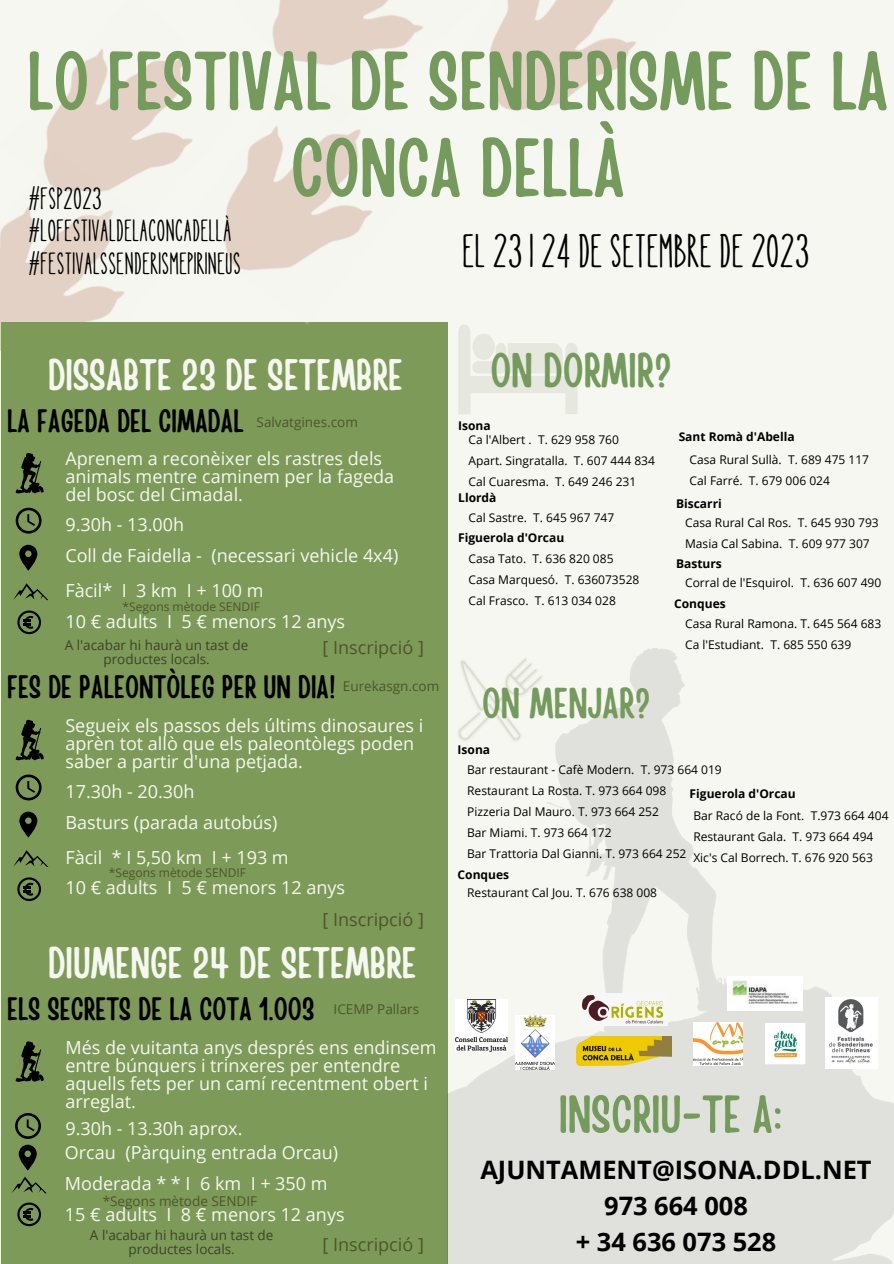
<style>
.page{position:relative;width:894px;height:1264px;background:#fff}
.page>*{position:absolute;margin:0;border:0;box-sizing:border-box;transform-origin:0 0}
.t1{font:82.2px/86.7px "Handy Casual Condensed";color:#749a5c;text-align:center}
.t2{font:52.65px "Handy Casual Condensed";color:#749a5c}
.t3{font:49.8px "Handwrite";color:#000}
.t4{font:48.15px "Handy Casual Condensed";color:#749a5c}
.t5{font:43.95px "Handy Casual Condensed";color:#f6f7f1}
.t6{font:42.9px "Handy Casual Condensed";color:#749a5c}
.t7{font:32.55px "Handwrite";color:#000}
.t8{font:32.25px "Handy Casual Condensed";color:#000}
.t9{font:700 25.35px "Open Sans";color:#000}
.t10{font:18px/18px "Open Sans";color:#f6f7f1}
.t11{font:18px "Open Sans";color:#4e552c}
.t12{font:13.5px/13.5px "Open Sans";color:#3e4229;text-align:center}
.t13{font:13.5px "Open Sans";color:#4e552c}
.t14{font:12px "Open Sans";color:#000}
.t15{font:700 12px "Open Sans";color:#000}
.t16{font:12px "Open Sans";color:#4e552c}
</style>
<div class="page">
<div style="left:0;top:0;width:893px;height:1263px;background:#f6f7f1"></div>
<img style="left:0;top:229px;width:125px;height:122px">
<div style="left:1px;top:322px;width:446px;height:941px;background:#7d9a58"></div>
<img style="left:226px;top:126px;width:146px;height:198px">
<img style="left:490px;top:0;width:146px;height:111px">
<img style="left:272px;top:0;width:151px;height:66px">
<img style="left:2px;top:49px;width:250px;height:200px">
<img style="left:447px;top:648px;width:446px;height:615px">
<svg style="left:16px;top:1041px;width:28px;height:40px"></svg>
<svg style="left:15px;top:1113px;width:26px;height:25px"></svg>
<svg style="left:19px;top:1144px;width:18px;height:26px"></svg>
<svg style="left:12px;top:1176px;width:35px;height:17px"></svg>
<svg style="left:17px;top:1202px;width:24px;height:24px"></svg>
<svg style="left:16px;top:453px;width:28px;height:40px"></svg>
<svg style="left:16px;top:507px;width:26px;height:26px"></svg>
<svg style="left:19px;top:545px;width:18px;height:25px"></svg>
<svg style="left:13px;top:583px;width:35px;height:17px"></svg>
<svg style="left:17px;top:610px;width:24px;height:24px"></svg>
<svg style="left:16px;top:719px;width:28px;height:41px"></svg>
<svg style="left:16px;top:774px;width:26px;height:26px"></svg>
<svg style="left:19px;top:811px;width:18px;height:26px"></svg>
<svg style="left:13px;top:850px;width:35px;height:17px"></svg>
<svg style="left:17px;top:877px;width:24px;height:24px"></svg>
<svg style="left:458px;top:325px;width:119px;height:89px"></svg>
<img style="left:454px;top:654px;width:91px;height:90px">
<svg style="left:458px;top:658px;width:83px;height:81px"></svg>
<img style="left:576px;top:1036px;width:95px;height:29px">
<img style="left:764px;top:1023px;width:41px;height:41px">
<img style="left:693px;top:1022px;width:49px;height:43px">
<img style="left:582px;top:993px;width:85px;height:32px">
<img style="left:515px;top:1015px;width:39px;height:54px">
<img style="left:825px;top:997px;width:52px;height:71px">
<img style="left:727px;top:976px;width:74px;height:34px">
<img style="left:455px;top:999px;width:52px;height:52px">
<p class="t1" style="left:27px;top:33px;width:863px">LO FESTIVAL DE SENDERISME DE LA<br>CONCA DELLÀ</p>
<p class="t3" style="left:462px;top:227px;width:349px">EL23I24DE SETEMBRE DE2023</p>
<p class="t7" style="left:29px;top:183px;width:75px">#FSP2023</p>
<p class="t7" style="left:29px;top:215px;width:204px">#LOFESTIVALDELACONCADELLÀ</p>
<p class="t7" style="left:29px;top:247px;width:214px">#FESTIVALSSENDERISMEPIRINEUS</p>
<p class="t5" style="left:48px;top:345px;width:356px">DISSABTE 23 DE SETEMBRE</p>
<p class="t8" style="left:7px;top:399px;width:238px">LA FAGEDA DEL CIMADAL</p>
<p class="t13" style="left:256px;top:412px;width:103px">Salvatgines.com</p>
<p class="t10" style="left:65px;top:449px;width:330px">Aprenem a reconèixer els rastres dels animals mentre caminem per la fageda del bosc del Cimadal.</p>
<p class="t10" style="left:65px;top:515px;width:120px">9.30h - 13.00h</p>
<p class="t10" style="left:65px;top:546px;width:334px">Coll de Faidella - (necessari vehicle 4x4)</p>
<p class="t10" style="left:65px;top:581px;width:200px">Fàcil* I 3 km I + 100 m</p>
<p class="t10" style="left:65px;top:611px;width:281px">10 € adults I 5 € menors 12 anys</p>
<p class="t16" style="left:123px;top:598px;width:139px">*Segons mètode SENDIF</p>
<p class="t12" style="left:65px;top:638px;width:185px">A l'acabar hi haurà un tast de productes locals.</p>
<p class="t11" style="left:322px;top:635px;width:103px">[ Inscripció ]</p>
<p class="t8" style="left:7px;top:666px;width:330px">FES DE PALEONTÒLEG PER UN DIA!</p>
<p class="t13" style="left:343px;top:676px;width:98px">Eurekasgn.com</p>
<p class="t10" style="left:65px;top:716px;width:359px">Segueix els passos dels últims dinosaures i aprèn tot allò que els paleontòlegs poden saber a partir d'una petjada.</p>
<p class="t10" style="left:65px;top:781px;width:131px">17.30h - 20.30h</p>
<p class="t10" style="left:65px;top:812px;width:213px">Basturs (parada autobús)</p>
<p class="t10" style="left:65px;top:848px;width:225px">Fàcil * I 5,50 km I + 193 m</p>
<p class="t10" style="left:65px;top:878px;width:281px">10 € adults I 5 € menors 12 anys</p>
<p class="t16" style="left:109px;top:864px;width:139px">*Segons mètode SENDIF</p>
<p class="t11" style="left:322px;top:907px;width:103px">[ Inscripció ]</p>
<p class="t5" style="left:48px;top:934px;width:370px">DIUMENGE 24 DE SETEMBRE</p>
<p class="t8" style="left:7px;top:987px;width:308px">ELS SECRETS DE LA COTA 1.003</p>
<p class="t13" style="left:333px;top:999px;width:87px">ICEMP Pallars</p>
<p class="t10" style="left:65px;top:1037px;width:372px">Més de vuitanta anys després ens endinsem entre búnquers i trinxeres per entendre aquells fets per un camí recentment obert i arreglat.</p>
<p class="t10" style="left:65px;top:1119px;width:178px">9.30h - 13.30h aprox.</p>
<p class="t10" style="left:65px;top:1174px;width:264px">Moderada * * I 6 km I + 350 m</p>
<p class="t10" style="left:65px;top:1204px;width:281px">15 € adults I 8 € menors 12 anys</p>
<p class="t10" style="left:65px;top:1143px;width:274px">Orcau (Pàrquing entrada Orcau)</p>
<p class="t13" style="left:103px;top:1191px;width:156px">*Segons mètode SENDIF</p>
<p class="t12" style="left:90px;top:1228px;width:185px">A l'acabar hi haurà un tast de productes locals.</p>
<p class="t11" style="left:322px;top:1231px;width:103px">[ Inscripció ]</p>
<p class="t4" style="left:490px;top:339px;width:182px">ON DORMIR?</p>
<p class="t15" style="left:458px;top:417px;width:34px">Isona</p>
<p class="t14" style="left:468px;top:431px;width:152px">Ca l'Albert . T. 629 958 760</p>
<p class="t14" style="left:468px;top:452px;width:188px">Apart. Singratalla. T. 607 444 834</p>
<p class="t14" style="left:468px;top:473px;width:169px">Cal Cuaresma. T. 649 246 231</p>
<p class="t15" style="left:678px;top:428px;width:117px">Sant Romà d'Abella</p>
<p class="t14" style="left:689px;top:451px;width:181px">Casa Rural Sullà. T. 689 475 117</p>
<p class="t14" style="left:689px;top:472px;width:142px">Cal Farré. T. 679 006 024</p>
<p class="t15" style="left:458px;top:489px;width:40px">Llordà</p>
<p class="t14" style="left:468px;top:508px;width:147px">Cal Sastre. T. 645 967 747</p>
<p class="t15" style="left:458px;top:529px;width:108px">Figuerola d'Orcau</p>
<p class="t14" style="left:468px;top:550px;width:146px">Casa Tato. T. 636 820 085</p>
<p class="t14" style="left:468px;top:571px;width:172px">Casa Marquesó. T. 636073528</p>
<p class="t14" style="left:468px;top:592px;width:149px">Cal Frasco. T. 613 034 028</p>
<p class="t15" style="left:676px;top:495px;width:47px">Biscarri</p>
<p class="t14" style="left:685px;top:514px;width:195px">Casa Rural Cal Ros. T. 645 930 793</p>
<p class="t14" style="left:685px;top:535px;width:186px">Masia Cal Sabina. T. 609 977 307</p>
<p class="t15" style="left:676px;top:555px;width:47px">Basturs</p>
<p class="t14" style="left:685px;top:574px;width:198px">Corral de l'Esquirol. T. 636 607 490</p>
<p class="t15" style="left:674px;top:595px;width:53px">Conques</p>
<p class="t14" style="left:685px;top:615px;width:198px">Casa Rural Ramona. T. 645 564 683</p>
<p class="t14" style="left:685px;top:636px;width:168px">Ca l'Estudiant. T. 685 550 639</p>
<p class="t6" style="left:482px;top:675px;width:169px">ON MENJAR?</p>
<p class="t15" style="left:457px;top:741px;width:34px">Isona</p>
<p class="t14" style="left:467px;top:761px;width:256px">Bar restaurant - Cafè Modern. T. 973 664 019</p>
<p class="t14" style="left:467px;top:782px;width:200px">Restaurant La Rosta. T. 973 664 098</p>
<p class="t14" style="left:467px;top:803px;width:193px">Pizzeria Dal Mauro. T. 973 664 252</p>
<p class="t14" style="left:467px;top:824px;width:146px">Bar Miami. T. 973 664 172</p>
<p class="t14" style="left:467px;top:845px;width:221px">Bar Trattoria Dal Gianni. T. 973 664 252</p>
<p class="t15" style="left:457px;top:866px;width:53px">Conques</p>
<p class="t14" style="left:467px;top:884px;width:191px">Restaurant Cal Jou. T. 676 638 008</p>
<p class="t15" style="left:689px;top:785px;width:108px">Figuerola d'Orcau</p>
<p class="t14" style="left:693px;top:807px;width:197px">Bar Racó de la Font. T.973 664 404</p>
<p class="t14" style="left:693px;top:828px;width:181px">Restaurant Gala. T. 973 664 494</p>
<p class="t14" style="left:693px;top:849px;width:181px">Xic's Cal Borrech. T. 676 920 563</p>
<p class="t2" style="left:558px;top:1079px;width:224px">INSCRIU-TE A:</p>
<p class="t9" style="left:480px;top:1151px;width:392px">AJUNTAMENT@ISONA.DDL.NET</p>
<p class="t9" style="left:604px;top:1187px;width:145px">973 664 008</p>
<p class="t9" style="left:575px;top:1223px;width:202px">+ 34 636 073 528</p>
</div>
